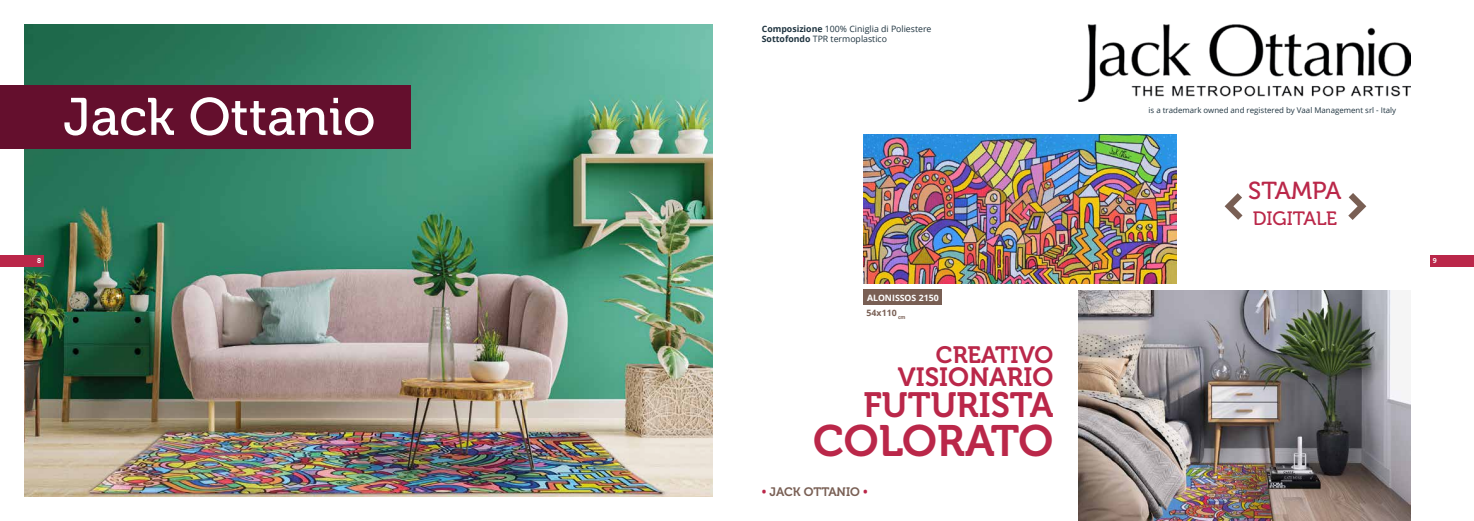
<style>
.page{position:relative;width:1474px;height:521px;background:#fff}
.page>*{position:absolute;margin:0;border:0;box-sizing:border-box;transform-origin:0 0}
.t1{font:52.5px "Museo 500";color:#fff}
.t2{font:43.75px "Museo 700";letter-spacing:-.005em;color:#ba2749}
.t3{font:35px "Museo 700";color:#ba2749}
.t4{font:26.25px "Museo 700";color:#ba2749}
.t5{font:24.5px "Museo 500";color:#ba2749}
.t6{font:23.62px "Museo 700";color:#ba2749}
.t7{font:19.25px "Museo 500";color:#ba2749}
.t8{font:12.25px "Museo 700";color:#795f54}
.t9{font:8.75px/10.5px "Open Sans";color:#1f3440}
.t10{font:700 8.75px "Open Sans";color:#fff}
.t11{font:700 8.75px "Open Sans";color:#795f54}
.t12{font:7.88px "Open Sans";color:#1f3440}
.t13{font:7px "Museo 700";color:#fff}
.s1{font-weight:700}
.s2{font-family:"Open Sans";font-weight:700;color:#ba2749}
</style>
<div class="page">
<div style="left:1429px;top:255px;width:44px;height:11px;background:#ba2749"></div>
<img style="left:1078px;top:290px;width:332px;height:231px">
<img style="left:25px;top:25px;width:687px;height:471px">
<div style="left:0;top:85px;width:410px;height:63px;background:#640f2d"></div>
<div style="left:0;top:255px;width:44px;height:11px;background:#ba2749"></div>
<img style="left:863px;top:135px;width:313px;height:148px">
<div style="left:863px;top:290px;width:78px;height:15px;background:#795f54"></div>
<img style="left:1078px;top:25px;width:332px;height:76px">
<svg style="left:1224px;top:193px;width:142px;height:27px"></svg>
<h1 class="t1" style="left:63px;top:88px;width:314px">Jack Ottanio</h1>
<p class="t13" style="left:37px;top:257px;width:6px">8</p>
<p class="t9" style="left:761px;top:23px;width:171px"><span class="s1">Composizione</span> 100% Ciniglia di Poliestere<br><span class="s1">Sottofondo</span> TPR termoplastico</p>
<p class="t10" style="left:867px;top:291px;width:73px">ALONISSOS 2150</p>
<p class="t11" style="left:866px;top:307px;width:40px">54x110 <sub>cm</sub></p>
<h3 class="t6" style="left:935px;top:341px;width:119px">CREATIVO</h3>
<h3 class="t4" style="left:897px;top:362px;width:157px">VISIONARIO</h3>
<h3 class="t3" style="left:863px;top:385px;width:191px">FUTURISTA</h3>
<h2 class="t2" style="left:813px;top:417px;width:242px">COLORATO</h2>
<h3 class="t8" style="left:761px;top:485px;width:107px"><span class="s2">•</span> JACK OTTANIO <span class="s2">•</span></h3>
<p class="t12" style="left:1148px;top:105px;width:249px">is a trademark owned and registered by Vaal Management srl - Italy</p>
<h3 class="t5" style="left:1248px;top:177px;width:95px">STAMPA</h3>
<h3 class="t7" style="left:1252px;top:208px;width:86px">DIGITALE</h3>
<p class="t13" style="left:1432px;top:257px;width:6px">9</p>
</div>
